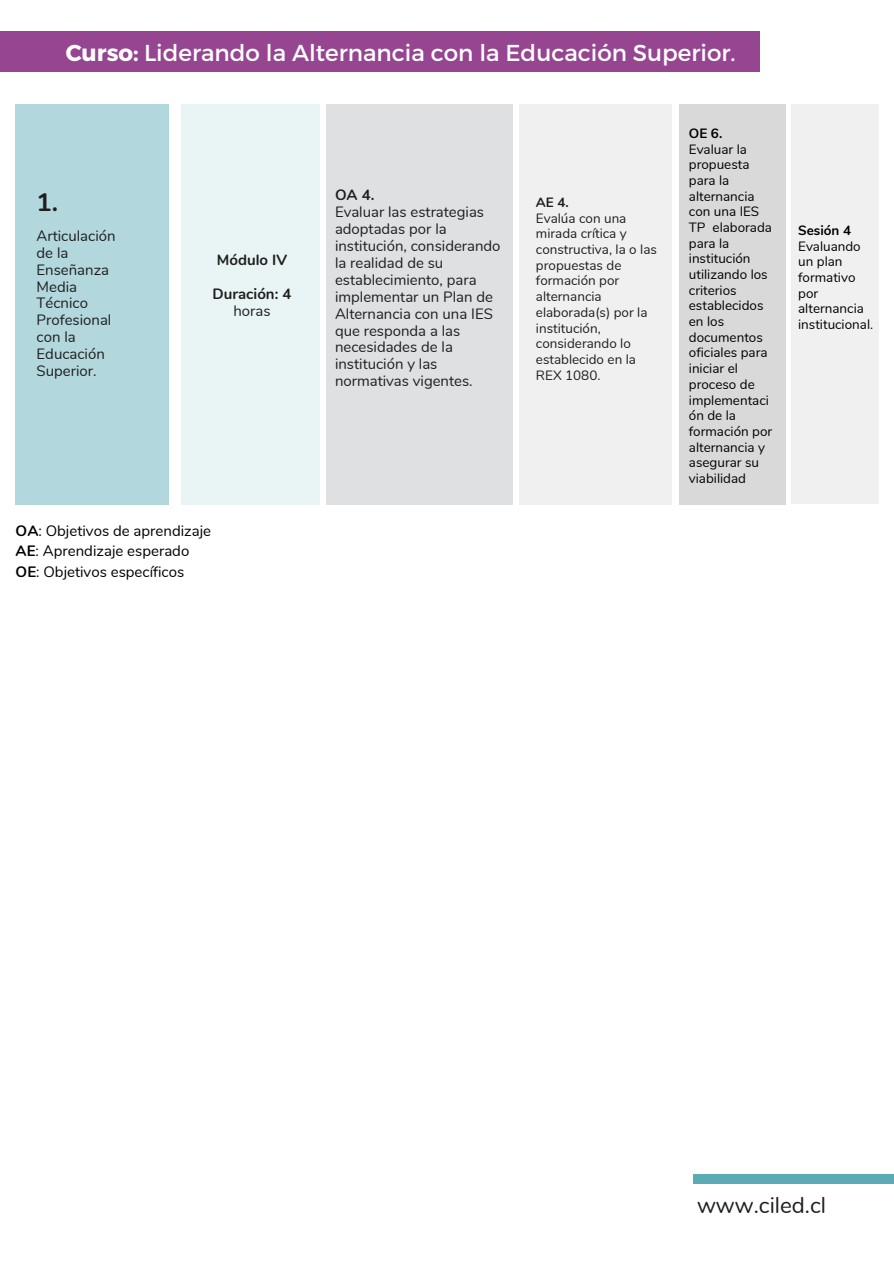
<style>
.page{position:relative;width:894px;height:1264px;background:#fff}
.page>*{position:absolute;margin:0;border:0;box-sizing:border-box;transform-origin:0 0}
.t1{font:700 25.5px "Nunito";color:#1e1e1e}
.t2{font:22.95px "Montserrat";color:#fff}
.t3{font:22.5px "Nunito";color:#1e1e1e}
.t4{font:15px/16.8px "Nunito";color:#1e1e1e}
.t5{font:15px/20.2px "Nunito";color:#000}
.t6{font:700 15px/16.8px "Nunito";color:#1e1e1e;text-align:center}
.t7{font:13.5px/15.8px "Nunito";color:#000}
.t8{font:13.5px/15.8px "Nunito";color:#1e1e1e}
.t9{font:700 13.5px "Nunito";color:#000}
.t10{font:700 13.5px "Nunito";color:#1e1e1e}
.s1{font-weight:700}
.s2{font-weight:400}
</style>
<div class="page">
<div style="left:0;top:32px;width:759px;height:40px;background:#964691"></div>
<div style="left:15px;top:104px;width:153px;height:401px;background:#b2d7dd"></div>
<div style="left:327px;top:104px;width:186px;height:401px;background:#dfe0e2"></div>
<div style="left:519px;top:104px;width:152px;height:401px;background:#f0f0f1"></div>
<div style="left:678px;top:104px;width:107px;height:401px;background:#d9d9d9"></div>
<div style="left:692px;top:1174px;width:201px;height:9px;background:#5babb7"></div>
<div style="left:181px;top:104px;width:138px;height:401px;background:#e9f4f5"></div>
<div style="left:790px;top:104px;width:88px;height:399px;background:#f0f0f1"></div>
<p class="t2" style="left:66px;top:38px;width:671px"><span class="s1">Curso:</span> Liderando la Alternancia con la Educación Superior.</p>
<h5 class="t1" style="left:37px;top:185px;width:23px">1.</h5>
<h4 class="t4" style="left:335px;top:187px;width:167px"><span class="s1">OA 4.<br></span>Evaluar las estrategias adoptadas por la institución, considerando la realidad de su establecimiento, para implementar un Plan de<br>Alternancia con una IES que responda a las necesidades de la institución y las normativas vigentes.</h4>
<h5 class="t10" style="left:536px;top:193px;width:34px">AE 4.</h5>
<h5 class="t8" style="left:536px;top:210px;width:122px">Evalúa con una mirada crítica y constructiva, la o las propuestas de formación por alternancia elaborada(s) por la institución, considerando lo establecido en la<br>REX 1080.</h5>
<h1 class="t4" style="left:37px;top:228px;width:80px">Articulación de la<br>Enseñanza<br>Media<br>Técnico<br>Profesional con la<br>Educación<br>Superior.</h1>
<p class="t6" style="left:217px;top:252px;width:72px">Módulo IV</p>
<h5 class="t6" style="left:212px;top:285px;width:80px">Duración: 4 <span class="s2">horas</span></h5>
<h3 class="t5" style="left:16px;top:521px;width:197px"><span class="s1">OA</span>: Objetivos de aprendizaje<br><span class="s1">AE</span>: Aprendizaje esperado<br><span class="s1">OE</span>: Objetivos específicos</h3>
<p class="t9" style="left:688px;top:124px;width:35px">OE 6.</p>
<p class="t7" style="left:688px;top:141px;width:85px">Evaluar la propuesta para la alternancia con una IES<br>TP elaborada para la institución utilizando los criterios establecidos en los documentos oficiales para iniciar el proceso de implementaci ón de la formación por alternancia y asegurar su viabilidad</p>
<p class="t9" style="left:798px;top:221px;width:54px">Sesión 4</p>
<p class="t7" style="left:798px;top:238px;width:76px">Evaluando un plan formativo por alternancia institucional.</p>
<p class="t3" style="left:696px;top:1189px;width:130px">www.ciled.cl</p>
</div>
